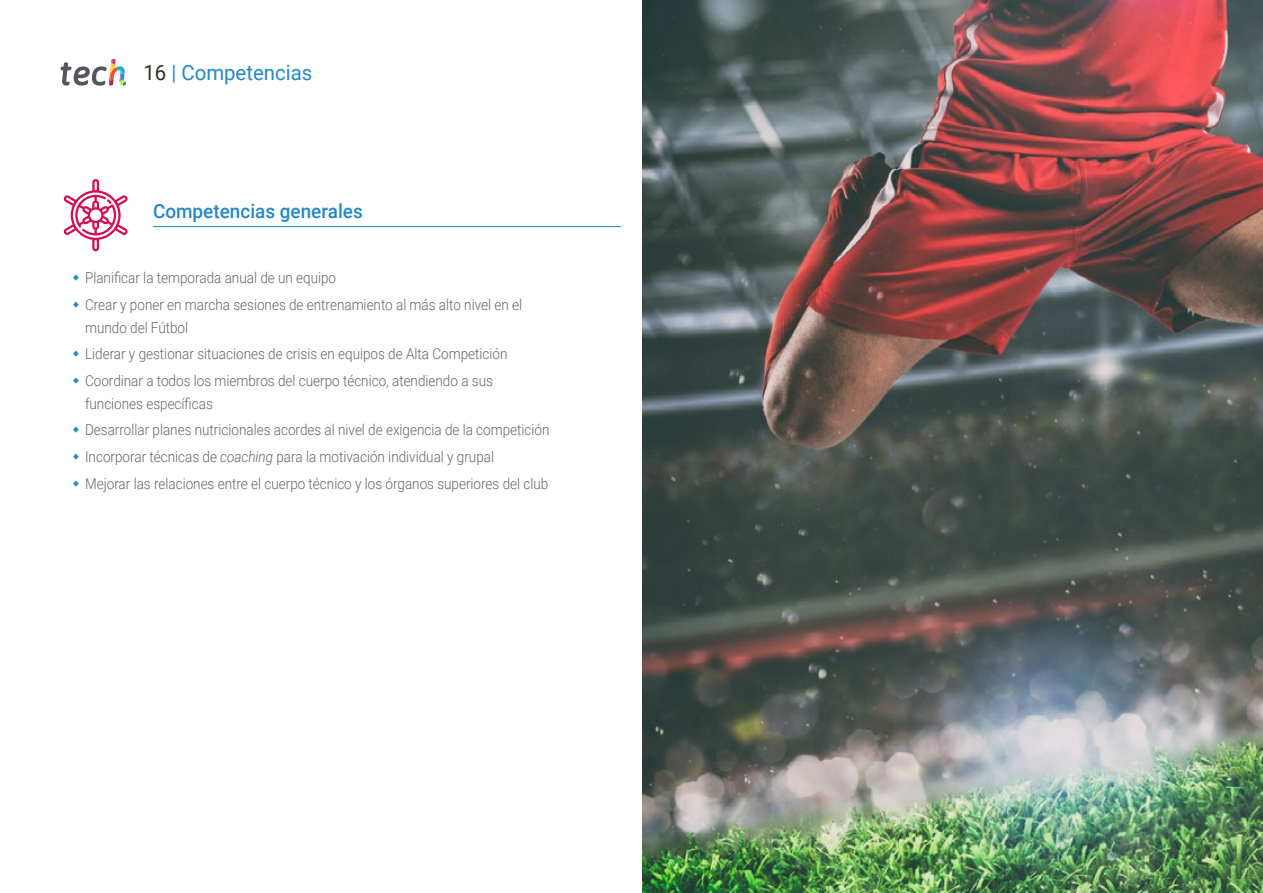
<style>
.page{position:relative;width:1263px;height:893px;background:#fff}
.page>*{position:absolute;margin:0;border:0;box-sizing:border-box;transform-origin:0 0}
.t1{font:21px "Roboto";color:#2488c9}
.t2{font:500 19.5px "Roboto";color:#2488c9}
.t3{font:300 15px/26.7px "Roboto";color:#61646a;scale:.9 1}
.s1{color:#312e20}
.s2{font-style:italic}
</style>
<div class="page">
<hr style="left:153px;top:226px;width:468px;height:1px;background:#2488c9">
<svg style="left:63px;top:179px;width:65px;height:72px"></svg>
<img style="left:642px;top:0;width:621px;height:893px">
<svg style="left:61px;top:59px;width:65px;height:27px"></svg>
<h1 class="t1" style="left:144px;top:57px;width:170px"><span class="s1">16</span> | Competencias</h1>
<h2 class="t2" style="left:153px;top:197px;width:211px">Competencias generales</h2>
<p class="t3" style="left:85px;top:264px;width:487px">Planificar la temporada anual de un equipo<br>Crear y poner en marcha sesiones de entrenamiento al más alto nivel en el</p>
<p class="t3" style="left:85px;top:313px;width:471px">mundo del Fútbol<br>Liderar y gestionar situaciones de crisis en equipos de Alta Competición<br>Coordinar a todos los miembros del cuerpo técnico, atendiendo a sus</p>
<p class="t3" style="left:85px;top:389px;width:518px">funciones específicas<br>Desarrollar planes nutricionales acordes al nivel de exigencia de la competición Incorporar técnicas de <span class="s2">coaching</span> para la motivación individual y grupal<br>Mejorar las relaciones entre el cuerpo técnico y los órganos superiores del club</p>
</div>
